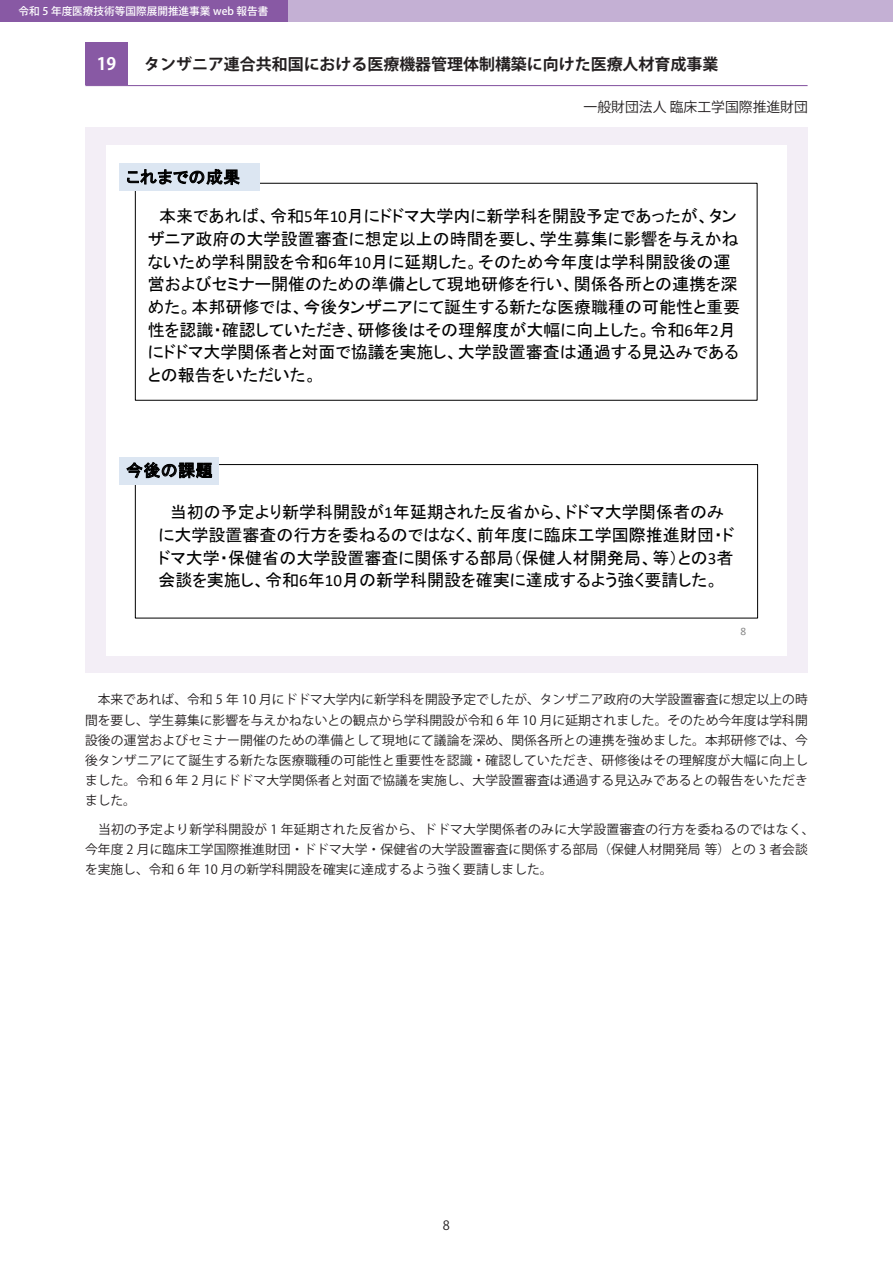
<style>
.page{position:relative;width:893px;height:1263px;background:#fff}
.page>*{position:absolute;margin:0;border:0;box-sizing:border-box;transform-origin:0 0}
.t1{font:16.95px/22.6px "MS P Gothic";color:#000}
.t2{font:700 16.95px "Koz Go Pr 6 N";color:#fff}
.t3{font:16.65px "MS P Gothic";letter-spacing:.02em;color:#000}
.t4{font:700 15.9px "Koz Go Pr 6 N";color:#231f20}
.t5{font:13.8px "Koz Go Pr 6 N";color:#231f20}
.t6{font:12.75px/20.2px "Koz Go Pr 6 N";letter-spacing:.01em;color:#231f20;text-align:justify}
.t7{font:11.4px "Calibri";color:#898989}
.t8{font:500 10.65px "Koz Go Pr 6 N";color:#fff}
.s1{font-family:"Calibri"}
</style>
<div class="page">
<div style="left:0;top:0;width:893px;height:21px;background:#c4b0d4"></div>
<div style="left:86px;top:128px;width:722px;height:545px;background:#f3eef6"></div>
<div style="left:0;top:0;width:287px;height:21px;background:#8859a4"></div>
<hr style="left:85px;top:85px;width:723px;height:1px;background:#8859a4">
<div style="left:85px;top:43px;width:43px;height:42px;background:#8859a4"></div>
<div style="left:107px;top:145px;width:680px;height:510px;background:#fff"></div>
<div style="left:135px;top:464px;width:623px;height:154px;border:1px solid #000"></div>
<div style="left:119px;top:457px;width:100px;height:27px;background:#dce6f2"></div>
<div style="left:135px;top:183px;width:622px;height:218px;border:1px solid #000"></div>
<div style="left:119px;top:164px;width:140px;height:27px;background:#dce6f2"></div>
<p class="t8" style="left:19px;top:5px;width:251px">令和 5 年度医療技術等国際展開推進事業 web 報告書</p>
<h1 class="t2" style="left:97px;top:54px;width:21px">19</h1>
<p class="t4" style="left:144px;top:56px;width:576px">タンザニア連合共和国における医療機器管理体制構築に向けた医療人材育成事業</p>
<p class="t5" style="left:584px;top:99px;width:226px">一般財団法人 臨床工学国際推進財団</p>
<h2 class="t3" style="left:126px;top:169px;width:116px">これまでの成果</h2>
<p class="t1" style="left:148px;top:205px;width:594px;text-indent:11px">本来であれば、令和<span class="s1">5</span>年<span class="s1">10</span>月にドドマ大学内に新学科を開設予定であったが、タンザニア政府の大学設置審査に想定以上の時間を要し、学生募集に影響を与えかねないため学科開設を令和<span class="s1">6</span>年<span class="s1">10</span>月に延期した。そのため今年度は学科開設後の運営およびセミナー開催のための準備として現地研修を行い、関係各所との連携を深めた。本邦研修では、今後タンザニアにて誕生する新たな医療職種の可能性と重要性を認識・確認していただき、研修後はその理解度が大幅に向上した。令和<span class="s1">6</span>年<span class="s1">2</span>月にドドマ大学関係者と対面で協議を実施し、大学設置審査は通過する見込みであるとの報告をいただいた。</p>
<h2 class="t3" style="left:126px;top:462px;width:88px">今後の課題</h2>
<h1 class="t1" style="left:158px;top:501px;width:578px;text-indent:11px">当初の予定より新学科開設が<span class="s1">1</span>年延期された反省から、ドドマ大学関係者のみに大学設置審査の行方を委ねるのではなく、前年度に臨床工学国際推進財団・ドドマ大学・保健省の大学設置審査に関係する部局（保健人材開発局、等）との<span class="s1">3</span>者会談を実施し、令和<span class="s1">6</span>年<span class="s1">10</span>月の新学科開設を確実に達成するよう強く要請した。</h1>
<p class="t7" style="left:740px;top:623px;width:7px">8</p>
<p class="t6" style="left:85px;top:690px;width:725px">　本来であれば、令和 5 年 10 月にドドマ大学内に新学科を開設予定でしたが、タンザニア政府の大学設置審査に想定以上の時間を要し、学生募集に影響を与えかねないとの観点から学科開設が令和 6 年 10 月に延期されました。そのため今年度は学科開設後の運営およびセミナー開催のための準備として現地にて議論を深め、関係各所との連携を強めました。本邦研修では、今後タンザニアにて誕生する新たな医療職種の可能性と重要性を認識・確認していただき、研修後はその理解度が大幅に向上しました。令和 6 年 2 月にドドマ大学関係者と対面で協議を実施し、大学設置審査は通過する見込みであるとの報告をいただきました。</p>
<p class="t6" style="left:85px;top:819px;width:731px;text-align:left">　当初の予定より新学科開設が 1 年延期された反省から、ドドマ大学関係者のみに大学設置審査の行方を委ねるのではなく、今年度 2 月に臨床工学国際推進財団・ドドマ大学・保健省の大学設置審査に関係する部局（保健人材開発局 等）との 3 者会談を実施し、令和 6 年 10 月の新学科開設を確実に達成するよう強く要請しました。</p>
<p class="t6" style="left:443px;top:1215px;width:9px">8</p>
</div>
